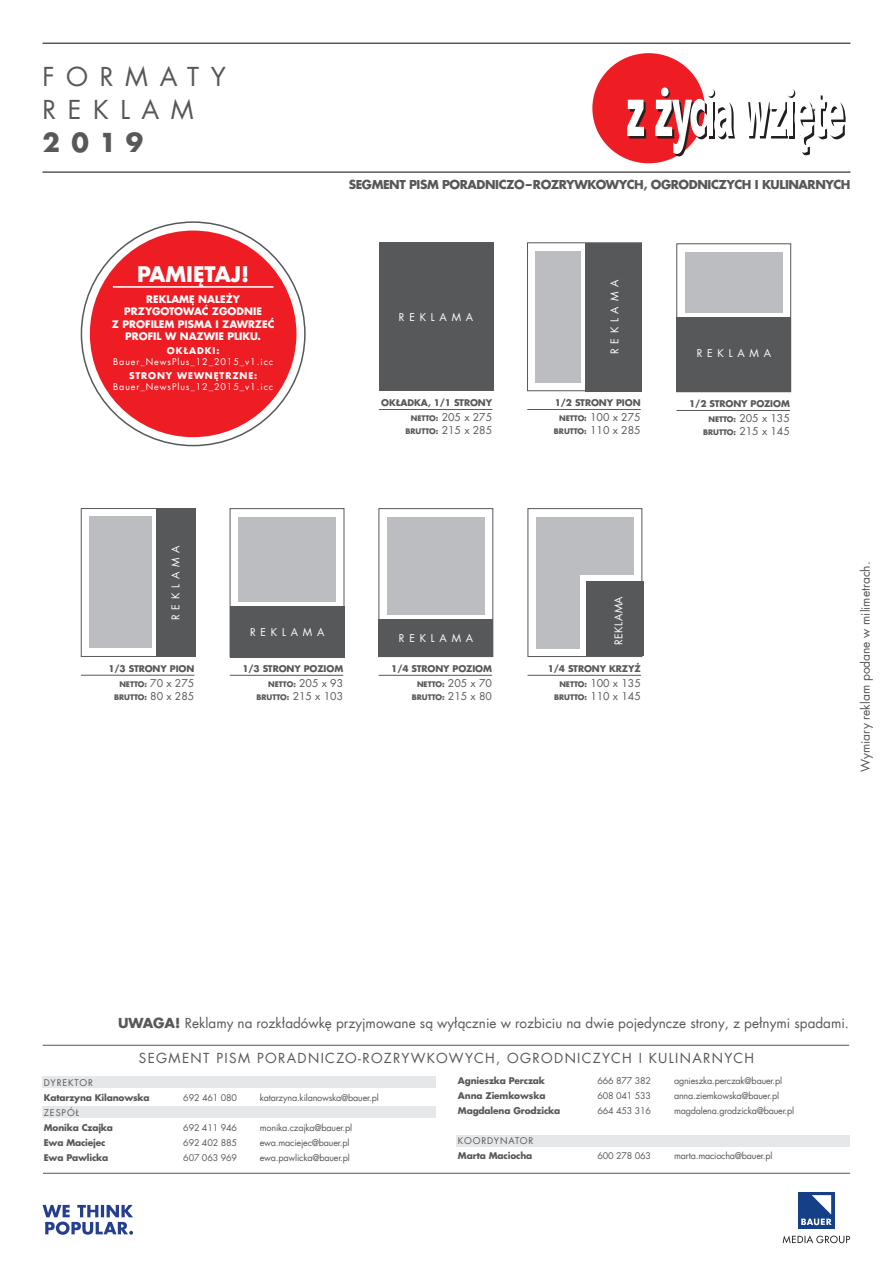
<style>
.page{position:relative;width:893px;height:1263px;background:#fff}
.page>*{position:absolute;margin:0;border:0;box-sizing:border-box;transform-origin:0 0}
.t1{font:25.5px/33px "Futura Com";letter-spacing:.455em;color:#57585a}
.t2{font:700 25.5px "Futura Com";color:#57585a}
.t3{font:700 21px "Futura Com";color:#fff}
.t4{font:13.5px "Futura Com";color:#57585a}
.t5{font:13.5px "Futura Com";letter-spacing:.1em;color:#57585a}
.t6{font:700 12px "Futura Com";letter-spacing:-.035em;color:#57585a}
.t7{font:12px "Futura Com";color:#57585a}
.t8{font:10.5px "Futura Com";color:#57585a}
.t9{font:10.5px "Futura Com";letter-spacing:.455em;color:#fff}
.t10{font:10.5px "Futura Com";letter-spacing:.05em;color:#fff}
.t11{font:700 10.2px/12.1px "Futura Com";color:#fff;text-align:center}
.t12{font:9px "Futura Com";letter-spacing:-.02em;color:#57585a}
.t13{font:700 9px "Futura Com";letter-spacing:-.015em;color:#57585a}
.t14{font:9px "Futura Com";letter-spacing:.1em;color:#fff}
.t15{font:700 9px "Futura Com";letter-spacing:.1em;color:#fff}
.t16{font:9px "Futura Com";letter-spacing:.1em;color:#57585a}
.t17{font:700 7.5px/12.6px "Futura Com";color:#57585a;text-align:right}
.s1{font-weight:700;font-size:7.5px}
.s2{font-weight:400;font-size:10.5px}
.s3{font-weight:700}
</style>
<div class="page">
<div style="left:592px;top:53px;width:113px;height:110px;background:#ee1d23;border-radius:50%"></div>
<svg style="left:627px;top:100px;width:19px;height:39px"></svg>
<svg style="left:655px;top:99px;width:52px;height:57px"></svg>
<div style="left:709px;top:102px;width:6px;height:37px;background:#231f20"></div>
<div style="left:707px;top:100px;width:6px;height:36px;background:#fff"></div>
<svg style="left:714px;top:102px;width:21px;height:37px"></svg>
<svg style="left:748px;top:102px;width:40px;height:37px"></svg>
<div style="left:789px;top:102px;width:6px;height:37px;background:#231f20"></div>
<div style="left:787px;top:100px;width:6px;height:36px;background:#fff"></div>
<svg style="left:662px;top:89px;width:8px;height:9px"></svg>
<div style="left:661px;top:87px;width:7px;height:9px;background:#fff;border-radius:50%"></div>
<svg style="left:708px;top:89px;width:7px;height:9px"></svg>
<div style="left:706px;top:87px;width:8px;height:9px;background:#fff;border-radius:50%"></div>
<svg style="left:788px;top:89px;width:7px;height:9px"></svg>
<div style="left:786px;top:87px;width:8px;height:9px;background:#fff;border-radius:50%"></div>
<svg style="left:794px;top:94px;width:52px;height:61px"></svg>
<svg style="left:43px;top:1205px;width:90px;height:30px"></svg>
<svg style="left:783px;top:1235px;width:67px;height:8px"></svg>
<div style="left:798px;top:1191px;width:37px;height:37px;background:#153f87"></div>
<svg style="left:801px;top:1195px;width:31px;height:30px"></svg>
<hr style="left:43px;top:171px;width:807px;height:2px;background:#57585a">
<hr style="left:43px;top:43px;width:807px;height:1px;background:#57585a">
<hr style="left:43px;top:1173px;width:807px;height:1px;background:#57585a">
<div style="left:43px;top:1076px;width:393px;height:12px;background:#e6e7e9"></div>
<div style="left:457px;top:1134px;width:393px;height:12px;background:#e6e7e9"></div>
<div style="left:43px;top:1106px;width:393px;height:12px;background:#e6e7e9"></div>
<hr style="left:43px;top:1045px;width:806px;height:1px;background:#57585a">
<div style="left:379px;top:242px;width:114px;height:149px;background:#57585a"></div>
<hr style="left:379px;top:409px;width:113px;height:1px;background:#57585a">
<div style="left:536px;top:251px;width:97px;height:132px;background:#bcbdc0"></div>
<div style="left:527px;top:242px;width:115px;height:149px;border:1px solid #57585a"></div>
<svg style="left:581px;top:246px;width:5px;height:144px"></svg>
<div style="left:586px;top:243px;width:56px;height:148px;background:#57585a"></div>
<hr style="left:527px;top:409px;width:114px;height:1px;background:#57585a">
<div style="left:685px;top:252px;width:98px;height:132px;background:#bcbdc0"></div>
<div style="left:676px;top:243px;width:115px;height:149px;border:1px solid #57585a"></div>
<svg style="left:679px;top:313px;width:109px;height:5px"></svg>
<div style="left:676px;top:318px;width:115px;height:74px;background:#57585a"></div>
<hr style="left:676px;top:410px;width:114px;height:1px;background:#57585a">
<div style="left:238px;top:517px;width:98px;height:131px;background:#bcbdc0"></div>
<div style="left:230px;top:508px;width:114px;height:149px;border:1px solid #57585a"></div>
<div style="left:232px;top:602px;width:110px;height:51px;background:#fff"></div>
<div style="left:230px;top:606px;width:114px;height:51px;background:#57585a"></div>
<hr style="left:230px;top:675px;width:113px;height:1px;background:#57585a">
<div style="left:89px;top:517px;width:98px;height:131px;background:#bcbdc0"></div>
<div style="left:81px;top:508px;width:115px;height:149px;border:1px solid #57585a"></div>
<div style="left:152px;top:512px;width:40px;height:144px;background:#fff"></div>
<div style="left:156px;top:509px;width:40px;height:148px;background:#57585a"></div>
<hr style="left:81px;top:675px;width:113px;height:1px;background:#57585a">
<div style="left:387px;top:517px;width:98px;height:131px;background:#bcbdc0"></div>
<div style="left:378px;top:508px;width:115px;height:149px;border:1px solid #57585a"></div>
<svg style="left:381px;top:615px;width:109px;height:5px"></svg>
<div style="left:379px;top:620px;width:114px;height:37px;background:#57585a"></div>
<hr style="left:379px;top:675px;width:113px;height:1px;background:#57585a">
<hr style="left:527px;top:675px;width:114px;height:1px;background:#57585a">
<div style="left:536px;top:517px;width:98px;height:131px;background:#bcbdc0"></div>
<div style="left:527px;top:508px;width:115px;height:149px;border:1px solid #57585a"></div>
<div style="left:580px;top:576px;width:59px;height:80px;background:#fff"></div>
<div style="left:586px;top:582px;width:57px;height:74px;background:#57585a"></div>
<div style="left:90px;top:231px;width:206px;height:206px;background:#ee1d23;border-radius:50%"></div>
<hr style="left:113px;top:286px;width:160px;height:2px;background:#fff">
<h1 class="t1" style="left:43px;top:60px;width:185px">FORMATY<br>REKLAM</h1>
<h1 class="t2" style="left:43px;top:123px;width:102px">2019</h1>
<h2 class="t3" style="left:137px;top:258px;width:114px">PAMIĘTAJ!</h2>
<p class="t11" style="left:112px;top:293px;width:164px">REKLAMĘ NALEŻY<br>PRZYGOTOWAĆ ZGODNIE<br>Z PROFILEM PISMA I ZAWRZEĆ<br>PROFIL W NAZWIE PLIKU.</p>
<p class="t15" style="left:167px;top:344px;width:54px">OKŁADKI:</p>
<p class="t14" style="left:113px;top:355px;width:161px">Bauer_NewsPlus_12_2015_v1.icc</p>
<p class="t15" style="left:129px;top:369px;width:130px">STRONY WEWNĘTRZNE:</p>
<p class="t14" style="left:113px;top:381px;width:161px">Bauer_NewsPlus_12_2015_v1.icc</p>
<h3 class="t6" style="left:349px;top:175px;width:503px">SEGMENT PISM PORADNICZO – ROZRYWKOWYCH, OGRODNICZYCH I KULINARNYCH</h3>
<p class="t9" style="left:399px;top:310px;width:76px">REKLAMA</p>
<p class="t13" style="left:381px;top:396px;width:112px">OKŁADKA, 1/1 STRONY</p>
<p class="t8" style="left:411px;top:410px;width:83px"><span class="s1">NETTO:</span> 205 x 275</p>
<p class="t17" style="left:405px;top:425px;width:88px">BRUTTO: <span class="s2">215 x 285</span></p>
<p class="t9" style="left:607px;top:354px;width:76px;rotate:-90deg">REKLAMA</p>
<p class="t13" style="left:555px;top:396px;width:87px">1/2 STRONY PION</p>
<p class="t8" style="left:559px;top:410px;width:83px"><span class="s1">NETTO:</span> 100 x 275</p>
<p class="t17" style="left:554px;top:425px;width:88px">BRUTTO: <span class="s2">110 x 285</span></p>
<p class="t9" style="left:697px;top:346px;width:76px">REKLAMA</p>
<p class="t13" style="left:689px;top:397px;width:102px">1/2 STRONY POZIOM</p>
<p class="t8" style="left:708px;top:411px;width:83px"><span class="s1">NETTO:</span> 205 x 135</p>
<p class="t17" style="left:703px;top:426px;width:88px">BRUTTO: <span class="s2">215 x 145</span></p>
<p class="t9" style="left:169px;top:620px;width:76px;rotate:-90deg">REKLAMA</p>
<p class="t13" style="left:108px;top:662px;width:87px">1/3 STRONY PION</p>
<p class="t17" style="left:114px;top:678px;width:82px">NETTO: <span class="s2">70 x 275<br></span>BRUTTO: <span class="s2">80 x 285</span></p>
<p class="t9" style="left:250px;top:625px;width:76px">REKLAMA</p>
<p class="t13" style="left:242px;top:662px;width:102px">1/3 STRONY POZIOM</p>
<p class="t17" style="left:256px;top:678px;width:88px">NETTO: <span class="s2">205 x 93<br></span>BRUTTO: <span class="s2">215 x 103</span></p>
<p class="t9" style="left:399px;top:631px;width:76px">REKLAMA</p>
<p class="t13" style="left:391px;top:662px;width:102px">1/4 STRONY POZIOM</p>
<p class="t17" style="left:412px;top:678px;width:82px">NETTO: <span class="s2">205 x 70<br></span>BRUTTO: <span class="s2">215 x 80</span></p>
<p class="t10" style="left:611px;top:645px;width:50px;rotate:-90deg">REKLAMA</p>
<p class="t13" style="left:548px;top:662px;width:95px">1/4 STRONY KRZYŻ</p>
<p class="t8" style="left:559px;top:676px;width:83px"><span class="s1">NETTO:</span> 100 x 135</p>
<p class="t17" style="left:554px;top:690px;width:88px">BRUTTO: <span class="s2">110 x 145</span></p>
<h3 class="t7" style="left:857px;top:772px;width:212px;rotate:-90deg">Wymiary reklam podane w milimetrach.</h3>
<h3 class="t4" style="left:118px;top:1014px;width:732px"><span class="s3">UWAGA!</span> Reklamy na rozkładówkę przyjmowane są wyłącznie w rozbiciu na dwie pojedyncze strony, z pełnymi spadami.</h3>
<h3 class="t5" style="left:139px;top:1048px;width:617px">SEGMENT PISM PORADNICZO-ROZRYWKOWYCH, OGRODNICZYCH I KULINARNYCH</h3>
<p class="t16" style="left:44px;top:1076px;width:51px">DYREKTOR</p>
<p class="t13" style="left:44px;top:1090px;width:107px">Katarzyna Kilanowska</p>
<p class="t12" style="left:183px;top:1091px;width:55px">692 461 080</p>
<p class="t12" style="left:260px;top:1091px;width:120px">katarzyna.kilanowska@bauer.pl</p>
<p class="t12" style="left:44px;top:1106px;width:37px">ZESPÓŁ</p>
<p class="t13" style="left:44px;top:1120px;width:71px">Monika Czajka</p>
<p class="t12" style="left:183px;top:1121px;width:55px">692 411 946</p>
<p class="t12" style="left:260px;top:1121px;width:94px">monika.czajka@bauer.pl</p>
<p class="t13" style="left:44px;top:1135px;width:63px">Ewa Maciejec</p>
<p class="t12" style="left:183px;top:1136px;width:55px">692 402 885</p>
<p class="t12" style="left:260px;top:1136px;width:91px">ewa.maciejec@bauer.pl</p>
<p class="t13" style="left:44px;top:1150px;width:66px">Ewa Pawlicka</p>
<p class="t12" style="left:183px;top:1151px;width:55px">607 063 969</p>
<p class="t12" style="left:260px;top:1151px;width:92px">ewa.pawlicka@bauer.pl</p>
<p class="t13" style="left:458px;top:1073px;width:89px">Agnieszka Perczak</p>
<p class="t12" style="left:597px;top:1074px;width:55px">666 877 382</p>
<p class="t12" style="left:674px;top:1074px;width:110px">agnieszka.perczak@bauer.pl</p>
<p class="t13" style="left:458px;top:1088px;width:89px">Anna Ziemkowska</p>
<p class="t12" style="left:597px;top:1089px;width:55px">608 041 533</p>
<p class="t12" style="left:674px;top:1089px;width:107px">anna.ziemkowska@bauer.pl</p>
<p class="t13" style="left:458px;top:1103px;width:104px">Magdalena Grodzicka</p>
<p class="t12" style="left:597px;top:1104px;width:55px">664 453 316</p>
<p class="t12" style="left:674px;top:1104px;width:122px">magdalena.grodzicka@bauer.pl</p>
<p class="t16" style="left:458px;top:1134px;width:77px">KOORDYNATOR</p>
<p class="t13" style="left:458px;top:1148px;width:76px">Marta Maciocha</p>
<p class="t12" style="left:597px;top:1149px;width:55px">600 278 063</p>
<p class="t12" style="left:674px;top:1149px;width:100px">marta.maciocha@bauer.pl</p>
</div>
